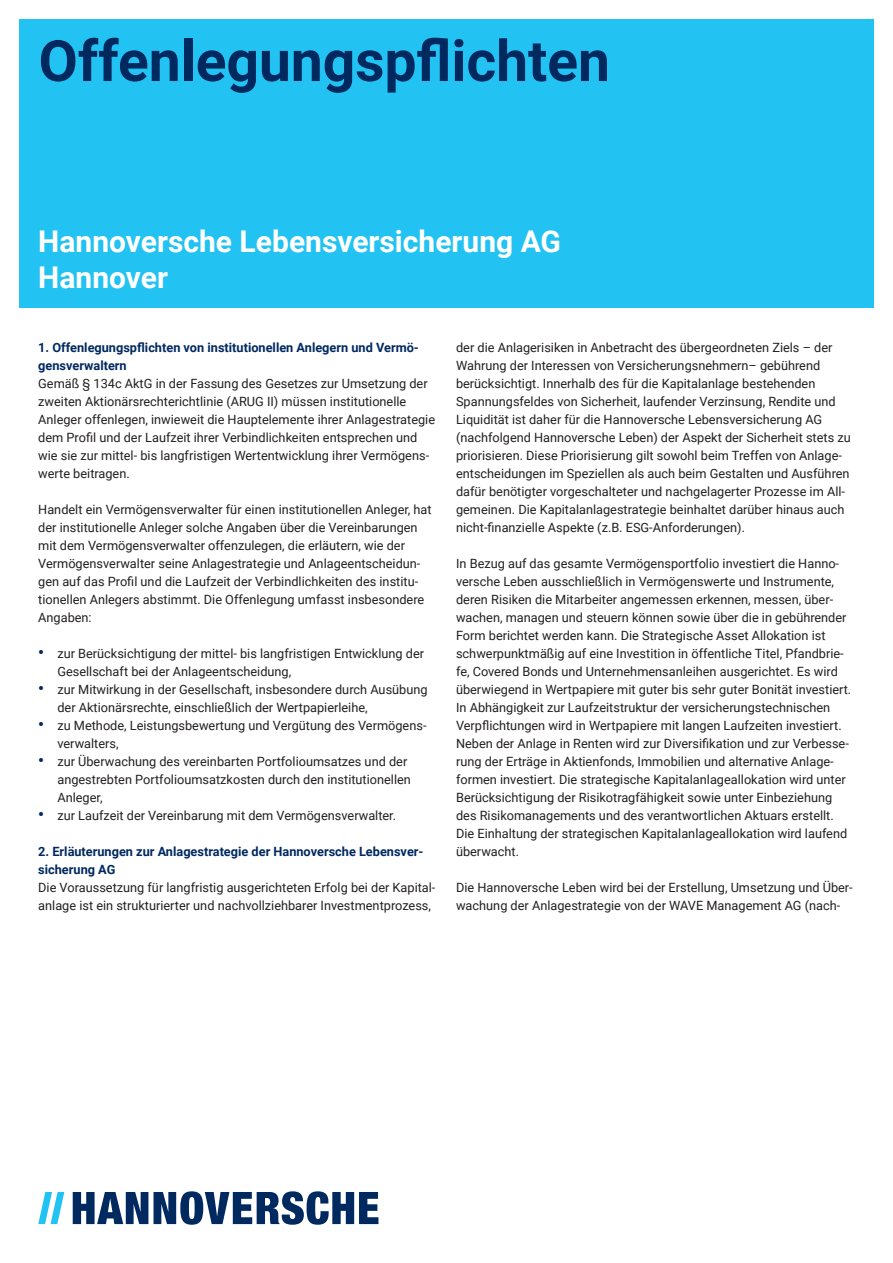
<style>
.page{position:relative;width:893px;height:1263px;background:#fff}
.page>*{position:absolute;margin:0;border:0;box-sizing:border-box;transform-origin:0 0}
.t1{font:700 57px "Roboto";color:#002960}
.t2{font:700 30px/36px "Roboto";color:#fff}
.t3{font:12.75px/18px "Roboto";color:#231f20}
.t4{font:700 12.75px/18px "Roboto";color:#002960}
.s1{font-weight:700;font-size:16.5px;color:#002960}
</style>
<div class="page">
<div style="left:19px;top:19px;width:855px;height:288px;background:#22c2f3"></div>
<svg style="left:73px;top:1191px;width:305px;height:34px"></svg>
<svg style="left:38px;top:1192px;width:26px;height:32px"></svg>
<h1 class="t1" style="left:39px;top:21px;width:573px">Offenlegungspflichten</h1>
<h2 class="t2" style="left:38px;top:222px;width:524px">Hannoversche Lebensversicherung AG<br>Hannover</h2>
<p class="t4" style="left:38px;top:338px;width:382px">1. Offenlegungspflichten von institutionellen Anlegern und Vermö&shy;gensverwaltern</p>
<p class="t3" style="left:38px;top:374px;width:398px">Gemäß § 134c AktG in der Fassung des Gesetzes zur Umsetzung der zweiten Aktionärsrechterichtlinie (ARUG II) müssen institutionelle Anleger offenlegen, inwieweit die Hauptelemente ihrer Anlagestrategie dem Profil und der Laufzeit ihrer Verbindlichkeiten entsprechen und wie sie zur mittel- bis langfristigen Wertentwicklung ihrer Vermögens&shy;werte beitragen.</p>
<p class="t3" style="left:38px;top:500px;width:395px">Handelt ein Vermögensverwalter für einen institutionellen Anleger, hat der institutionelle Anleger solche Angaben über die Vereinbarungen mit dem Vermögensverwalter offenzulegen, die erläutern, wie der Vermögensverwalter seine Anlagestrategie und Anlageentscheidun&shy;gen auf das Profil und die Laufzeit der Verbindlichkeiten des institu&shy;tionellen Anlegers abstimmt. Die Offenlegung umfasst insbesondere Angaben:</p>
<p class="t3" style="left:57px;top:644px;width:368px;text-indent:-19px"><span class="s1">•</span> zur Berücksichtigung der mittel- bis langfristigen Entwicklung der<br>Gesellschaft bei der Anlageentscheidung,</p>
<p class="t3" style="left:57px;top:680px;width:372px;text-indent:-19px"><span class="s1">•</span> zur Mitwirkung in der Gesellschaft, insbesondere durch Ausübung der Aktionärsrechte, einschließlich der Wertpapierleihe,</p>
<p class="t3" style="left:57px;top:716px;width:371px;text-indent:-19px"><span class="s1">•</span> zu Methode, Leistungsbewertung und Vergütung des Vermögens&shy;verwalters,</p>
<p class="t3" style="left:57px;top:752px;width:355px;text-indent:-19px"><span class="s1">•</span> zur Überwachung des vereinbarten Portfolioumsatzes und der angestrebten Portfolioumsatzkosten durch den institutionellen<br>Anleger,</p>
<p class="t3" style="left:38px;top:806px;width:359px"><span class="s1">•</span> zur Laufzeit der Vereinbarung mit dem Vermögensverwalter.</p>
<p class="t4" style="left:38px;top:842px;width:387px">2. Erläuterungen zur Anlagestrategie der Hannoversche Lebensver&shy;sicherung AG</p>
<p class="t3" style="left:38px;top:878px;width:399px">Die Voraussetzung für langfristig ausgerichteten Erfolg bei der Kapital&shy;anlage ist ein strukturierter und nachvollziehbarer Investmentprozess,</p>
<p class="t3" style="left:456px;top:338px;width:396px">der die Anlagerisiken in Anbetracht des übergeordneten Ziels – der Wahrung der Interessen von Versicherungsnehmern– gebührend berücksichtigt. Innerhalb des für die Kapitalanlage bestehenden Spannungsfeldes von Sicherheit, laufender Verzinsung, Rendite und Liquidität ist daher für die Hannoversche Lebensversicherung AG (nachfolgend Hannoversche Leben) der Aspekt der Sicherheit stets zu priorisieren. Diese Priorisierung gilt sowohl beim Treffen von Anlage&shy;entscheidungen im Speziellen als auch beim Gestalten und Ausführen dafür benötigter vorgeschalteter und nachgelagerter Prozesse im All&shy;gemeinen. Die Kapitalanlagestrategie beinhaltet darüber hinaus auch nicht-finanzielle Aspekte (z.B. ESG-Anforderungen).</p>
<p class="t3" style="left:456px;top:554px;width:397px">In Bezug auf das gesamte Vermögensportfolio investiert die Hanno&shy;versche Leben ausschließlich in Vermögenswerte und Instrumente, deren Risiken die Mitarbeiter angemessen erkennen, messen, über&shy;wachen, managen und steuern können sowie über die in gebührender Form berichtet werden kann. Die Strategische Asset Allokation ist schwerpunktmäßig auf eine Investition in öffentliche Titel, Pfandbrie&shy;fe, Covered Bonds und Unternehmensanleihen ausgerichtet. Es wird überwiegend in Wertpapiere mit guter bis sehr guter Bonität investiert.<br>In Abhängigkeit zur Laufzeitstruktur der versicherungstechnischen Verpflichtungen wird in Wertpapiere mit langen Laufzeiten investiert.<br>Neben der Anlage in Renten wird zur Diversifikation und zur Verbesse&shy;rung der Erträge in Aktienfonds, Immobilien und alternative Anlage&shy;formen investiert. Die strategische Kapitalanlageallokation wird unter Berücksichtigung der Risikotragfähigkeit sowie unter Einbeziehung des Risikomanagements und des verantwortlichen Aktuars erstellt.<br>Die Einhaltung der strategischen Kapitalanlageallokation wird laufend überwacht.</p>
<p class="t3" style="left:456px;top:878px;width:398px">Die Hannoversche Leben wird bei der Erstellung, Umsetzung und Über&shy;wachung der Anlagestrategie von der WAVE Management AG (nach-</p>
</div>
